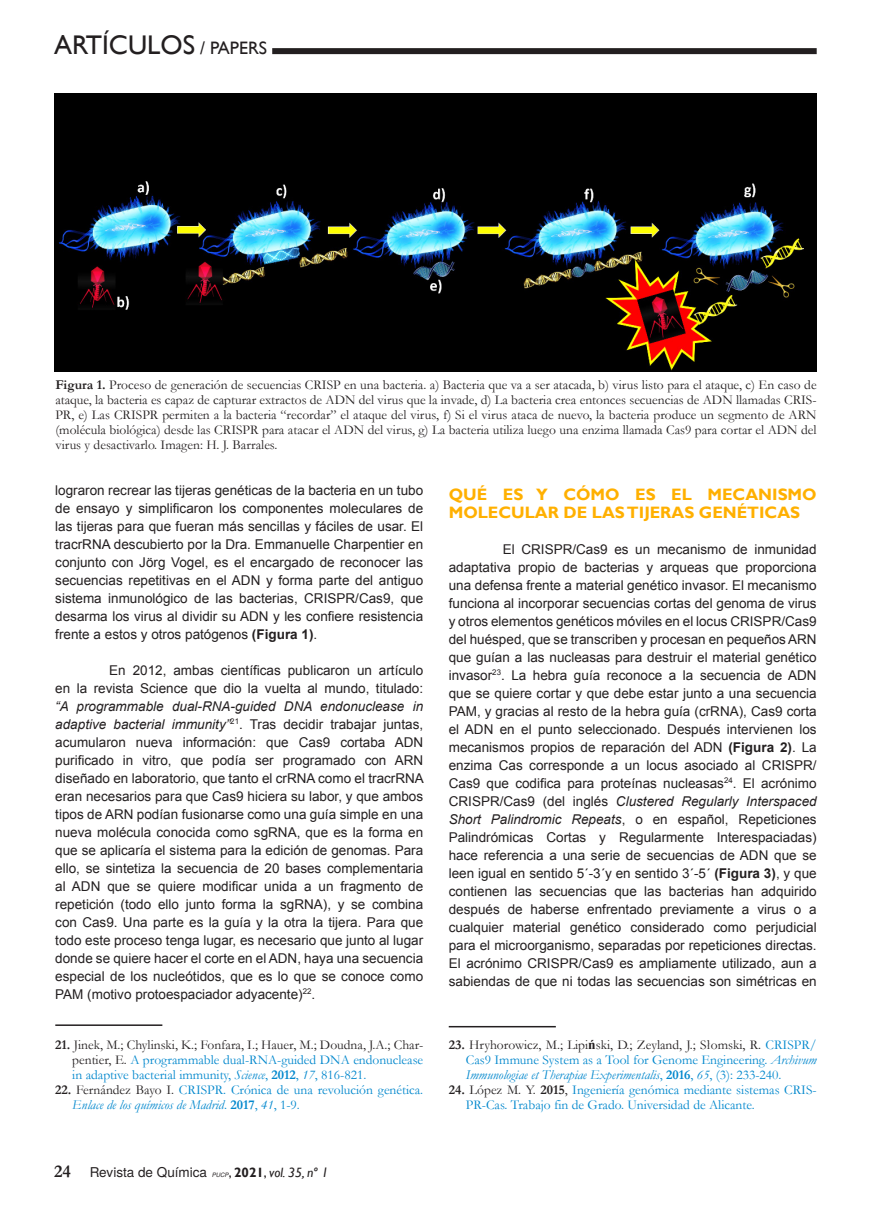
<style>
.page{position:relative;width:872px;height:1212px;background:#fff}
.page>*{position:absolute;margin:0;border:0;box-sizing:border-box;transform-origin:0 0}
.t1{font:27px "Gill Sans";color:#231f20}
.t2{font:700 18px "Garamond";color:#231f20}
.t3{font:700 16.5px/18px "Gill Sans";color:#ffb000}
.t4{font:13.5px/18px "Arial";color:#231f20;text-align:justify}
.referencias{font:13.5px/15px "Garamond";color:#0087cd;text-align:justify}
.Pie_de_Figura{font:13.5px/15px "Garamond";color:#231f20;text-align:justify}
.t5{font:13.5px "Te X Gyre Heros";color:#231f20}
.t6{font:italic 13.5px "Gill Sans";color:#231f20}
.t7{font:italic 6px "Te X Gyre Heros";color:#231f20}
.s1{font-size:18px}
.s2{font-weight:700}
.s3{font-style:italic}
.s4{font-weight:700;color:#231f20}
.s5{color:#231f20}
.s6{font-family:"Times New Roman";font-weight:700;color:#231f20}
.s7{font-style:normal}
.s8{font-weight:700;font-style:normal}
</style>
<div class="page">
<div style="left:272px;top:48px;width:544px;height:6px;background:#231f20"></div>
<img style="left:54px;top:94px;width:762px;height:278px">
<hr style="left:55px;top:1024px;width:107px;height:2px;background:#231f20">
<hr style="left:449px;top:1026px;width:107px;height:1px;background:#231f20">
<h1 class="t1" style="left:54px;top:30px;width:215px">ARTÍCULOS <span class="s1">/ PAPERS</span></h1>
<p class="Pie_de_Figura" style="left:55px;top:377px;width:763px"><span class="s2">Figura 1.</span> Proceso de generación de secuencias CRISP en una bacteria. a) Bacteria que va a ser atacada, b) virus listo para el ataque, c) En caso de ataque, la bacteria es capaz de capturar extractos de ADN del virus que la invade, d) La bacteria crea entonces secuencias de ADN llamadas CRIS-PR, e) Las CRISPR permiten a la bacteria “recordar” el ataque del virus, f) Si el virus ataca de nuevo, la bacteria produce un segmento de ARN (molécula biológica) desde las CRISPR para atacar el ADN del virus, g) La bacteria utiliza luego una enzima llamada Cas9 para cortar el ADN del virus y desactivarlo. Imagen: H. J. Barrales.</p>
<p class="t3" style="left:449px;top:486px;width:369px">QUÉ ES Y CÓMO ES EL MECANISMO<br>MOLECULAR DE LAS TIJERAS GENÉTICAS</p>
<p class="t4" style="left:449px;top:540px;width:369px;text-indent:54px">El CRISPR/Cas9 es un mecanismo de inmunidad adaptativa propio de bacterias y arqueas que proporciona una defensa frente a material genético invasor. El mecanismo funciona al incorporar secuencias cortas del genoma de virus y otros elementos genéticos móviles en el locus CRISPR/Cas9 del huésped, que se transcriben y procesan en pequeños ARN que guían a las nucleasas para destruir el material genético invasor<sup>23</sup>. La hebra guía reconoce a la secuencia de ADN que se quiere cortar y que debe estar junto a una secuencia PAM, y gracias al resto de la hebra guía (crRNA), Cas9 corta el ADN en el punto seleccionado. Después intervienen los mecanismos propios de reparación del ADN <span class="s2">(Figura 2)</span>. La enzima Cas corresponde a un locus asociado al CRISPR/ Cas9 que codifica para proteínas nucleasas<sup>24</sup>. El acrónimo CRISPR/Cas9 (del inglés <span class="s3">Clustered Regularly Interspaced Short Palindromic Repeats</span>, o en español, Repeticiones Palindrómicas Cortas y Regularmente Interespaciadas) hace referencia a una serie de secuencias de ADN que se leen igual en sentido 5´-3´y en sentido 3´-5´ <span class="s2">(Figura 3)</span>, y que contienen las secuencias que las bacterias han adquirido después de haberse enfrentado previamente a virus o a cualquier material genético considerado como perjudicial para el microorganismo, separadas por repeticiones directas.<br>El acrónimo CRISPR/Cas9 es ampliamente utilizado, aun a sabiendas de que ni todas las secuencias son simétricas en</p>
<p class="t4" style="left:55px;top:481px;width:369px">lograron recrear las tijeras genéticas de la bacteria en un tubo de ensayo y simplificaron los componentes moleculares de las tijeras para que fueran más sencillas y fáciles de usar. El tracrRNA descubierto por la Dra. Emmanuelle Charpentier en conjunto con Jörg Vogel, es el encargado de reconocer las secuencias repetitivas en el ADN y forma parte del antiguo sistema inmunológico de las bacterias, CRISPR/Cas9, que desarma los virus al dividir su ADN y les confiere resistencia frente a estos y otros patógenos <span class="s2">(Figura 1)</span>.</p>
<p class="t4" style="left:55px;top:661px;width:370px;text-indent:54px">En 2012, ambas científicas publicaron un artículo en la revista Science que dio la vuelta al mundo, titulado: <span class="s3">“A programmable dual-RNA-guided DNA endonuclease in adaptive bacterial immunity”</span><sup>21</sup>. Tras decidir trabajar juntas, acumularon nueva información: que Cas9 cortaba ADN purificado in vitro, que podía ser programado con ARN diseñado en laboratorio, que tanto el crRNA como el tracrRNA eran necesarios para que Cas9 hiciera su labor, y que ambos tipos de ARN podían fusionarse como una guía simple en una nueva molécula conocida como sgRNA, que es la forma en que se aplicaría el sistema para la edición de genomas. Para ello, se sintetiza la secuencia de 20 bases complementaria al ADN que se quiere modificar unida a un fragmento de repetición (todo ello junto forma la sgRNA), y se combina con Cas9. Una parte es la guía y la otra la tijera. Para que todo este proceso tenga lugar, es necesario que junto al lugar donde se quiere hacer el corte en el ADN, haya una secuencia especial de los nucleótidos, que es lo que se conoce como PAM (motivo protoespaciador adyacente)<sup>22</sup>.</p>
<p class="referencias" style="left:72px;top:1037px;width:352px;text-indent:-17px"><span class="s4">21.</span> <span class="s5">Jinek, M.; Chylinski, K.; Fonfara, I.; Hauer, M.; Doudna, J.A.; Char&shy;pentier, E.</span> A programmable dual-RNA-guided DNA endonuclease in adaptive bacterial immunity, <span class="s3">Science</span>, <span class="s2">2012</span>, <span class="s3">17</span>, 816-821.</p>
<p class="referencias" style="left:72px;top:1082px;width:352px;text-indent:-17px"><span class="s4">22.</span> <span class="s5">Fernández Bayo I.</span> CRISPR. Crónica de una revolución genética.<br><span class="s3">Enlace de los químicos de Madrid</span>. <span class="s2">2017</span>, <span class="s3">41</span>, 1-9.</p>
<p class="referencias" style="left:466px;top:1037px;width:352px;text-indent:-17px"><span class="s4">23.</span> <span class="s5">Hryhorowicz, M.; Lipi</span><span class="s6">ń</span><span class="s5">ski, D.; Zeyland, J.; Słomski, R.</span> CRISPR/ Cas9 Immune System as a Tool for Genome Engineering. <span class="s3">Archivum Immunologiae et Therapiae Experimentalis</span>, <span class="s2">2016</span>, <span class="s3">65</span>, (3): 233-240.</p>
<p class="referencias" style="left:466px;top:1082px;width:352px;text-indent:-17px"><span class="s4">24.</span> <span class="s5">López M. Y.</span> <span class="s4">2015</span><span class="s5">,</span> Ingeniería genómica mediante sistemas CRIS-<br>PR-Cas. Trabajo fin de Grado. Universidad de Alicante.</p>
<h2 class="t2" style="left:54px;top:1160px;width:18px">24</h2>
<p class="t5" style="left:90px;top:1162px;width:119px">Revista de Química</p>
<p class="t7" style="left:212px;top:1170px;width:18px">PUCP</p>
<p class="t6" style="left:229px;top:1165px;width:101px"><span class="s7">,</span> <span class="s8">2021</span><span class="s7">,</span> vol. 35, nº 1</p>
</div>
